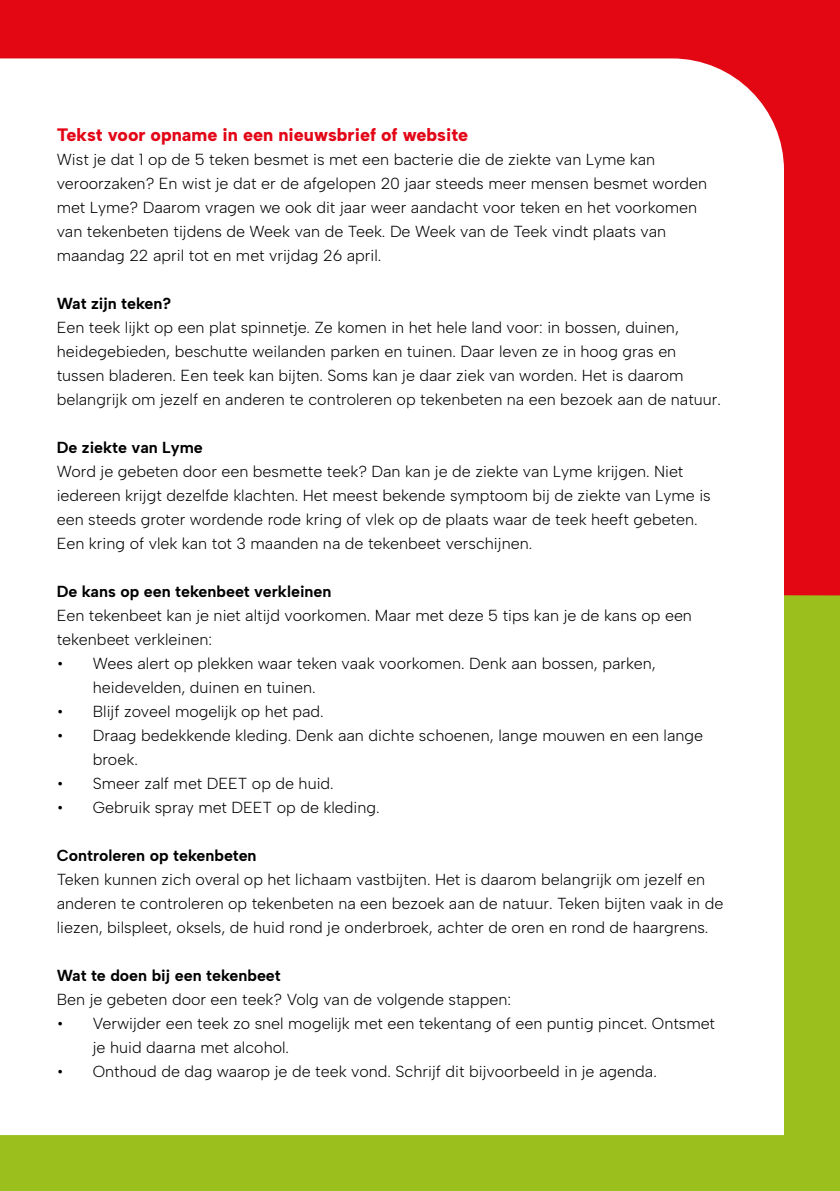
<style>
.page{position:relative;width:840px;height:1191px;background:#fff}
.page>*{position:absolute;margin:0;border:0;box-sizing:border-box;transform-origin:0 0}
.t1{font:800 18px "Albert Sans";color:#e30617}
.t2{font:300 16px/24px "Albert Sans";color:#000}
.t3{font:700 16px "Albert Sans";color:#000}
</style>
<div class="page">
<div style="left:0;top:539px;width:839px;height:652px;background:#9bbf1d"></div>
<div style="left:0;top:0;width:839px;height:595px;background:#e30613"></div>
<div style="left:0;top:58px;width:783px;height:1077px;background:#fff"></div>
<p class="t1" style="left:57px;top:124px;width:413px">Tekst voor opname in een nieuwsbrief of website</p>
<p class="t2" style="left:57px;top:147px;width:651px">Wist je dat 1 op de 5 teken besmet is met een bacterie die de ziekte van Lyme kan veroorzaken? En wist je dat er de afgelopen 20 jaar steeds meer mensen besmet worden met Lyme? Daarom vragen we ook dit jaar weer aandacht voor teken en het voorkomen van tekenbeten tijdens de Week van de Teek. De Week van de Teek vindt plaats van maandag 22 april tot en met vrijdag 26 april.</p>
<p class="t3" style="left:57px;top:294px;width:116px">Wat zijn teken?</p>
<p class="t2" style="left:57px;top:315px;width:665px">Een teek lijkt op een plat spinnetje. Ze komen in het hele land voor: in bossen, duinen, heidegebieden, beschutte weilanden parken en tuinen. Daar leven ze in hoog gras en tussen bladeren. Een teek kan bijten. Soms kan je daar ziek van worden. Het is daarom belangrijk om jezelf en anderen te controleren op tekenbeten na een bezoek aan de natuur.</p>
<p class="t3" style="left:57px;top:438px;width:148px">De ziekte van Lyme</p>
<p class="t2" style="left:57px;top:459px;width:655px">Word je gebeten door een besmette teek? Dan kan je de ziekte van Lyme krijgen. Niet iedereen krijgt dezelfde klachten. Het meest bekende symptoom bij de ziekte van Lyme is een steeds groter wordende rode kring of vlek op de plaats waar de teek heeft gebeten.<br>Een kring of vlek kan tot 3 maanden na de tekenbeet verschijnen.</p>
<p class="t3" style="left:57px;top:582px;width:276px">De kans op een tekenbeet verkleinen</p>
<p class="t2" style="left:57px;top:603px;width:636px">Een tekenbeet kan je niet altijd voorkomen. Maar met deze 5 tips kan je de kans op een tekenbeet verkleinen:</p>
<p class="t2" style="left:93px;top:651px;width:564px;text-indent:-36px">• Wees alert op plekken waar teken vaak voorkomen. Denk aan bossen, parken, heidevelden, duinen en tuinen.</p>
<p class="t2" style="left:57px;top:699px;width:268px">• Blijf zoveel mogelijk op het pad.</p>
<p class="t2" style="left:93px;top:723px;width:611px;text-indent:-36px">• Draag bedekkende kleding. Denk aan dichte schoenen, lange mouwen en een lange broek.</p>
<p class="t2" style="left:57px;top:771px;width:278px">• Smeer zalf met DEET op de huid.</p>
<p class="t2" style="left:57px;top:795px;width:324px">• Gebruik spray met DEET op de kleding.</p>
<p class="t3" style="left:57px;top:846px;width:201px">Controleren op tekenbeten</p>
<p class="t2" style="left:57px;top:867px;width:667px">Teken kunnen zich overal op het lichaam vastbijten. Het is daarom belangrijk om jezelf en anderen te controleren op tekenbeten na een bezoek aan de natuur. Teken bijten vaak in de liezen, bilspleet, oksels, de huid rond je onderbroek, achter de oren en rond de haargrens.</p>
<p class="t3" style="left:57px;top:966px;width:225px">Wat te doen bij een tekenbeet</p>
<p class="t2" style="left:57px;top:987px;width:455px">Ben je gebeten door een teek? Volg van de volgende stappen:</p>
<p class="t2" style="left:93px;top:1011px;width:623px;text-indent:-36px">• Verwijder een teek zo snel mogelijk met een tekentang of een puntig pincet. Ontsmet je huid daarna met alcohol.</p>
<p class="t2" style="left:57px;top:1059px;width:601px">• Onthoud de dag waarop je de teek vond. Schrijf dit bijvoorbeeld in je agenda.</p>
</div>
